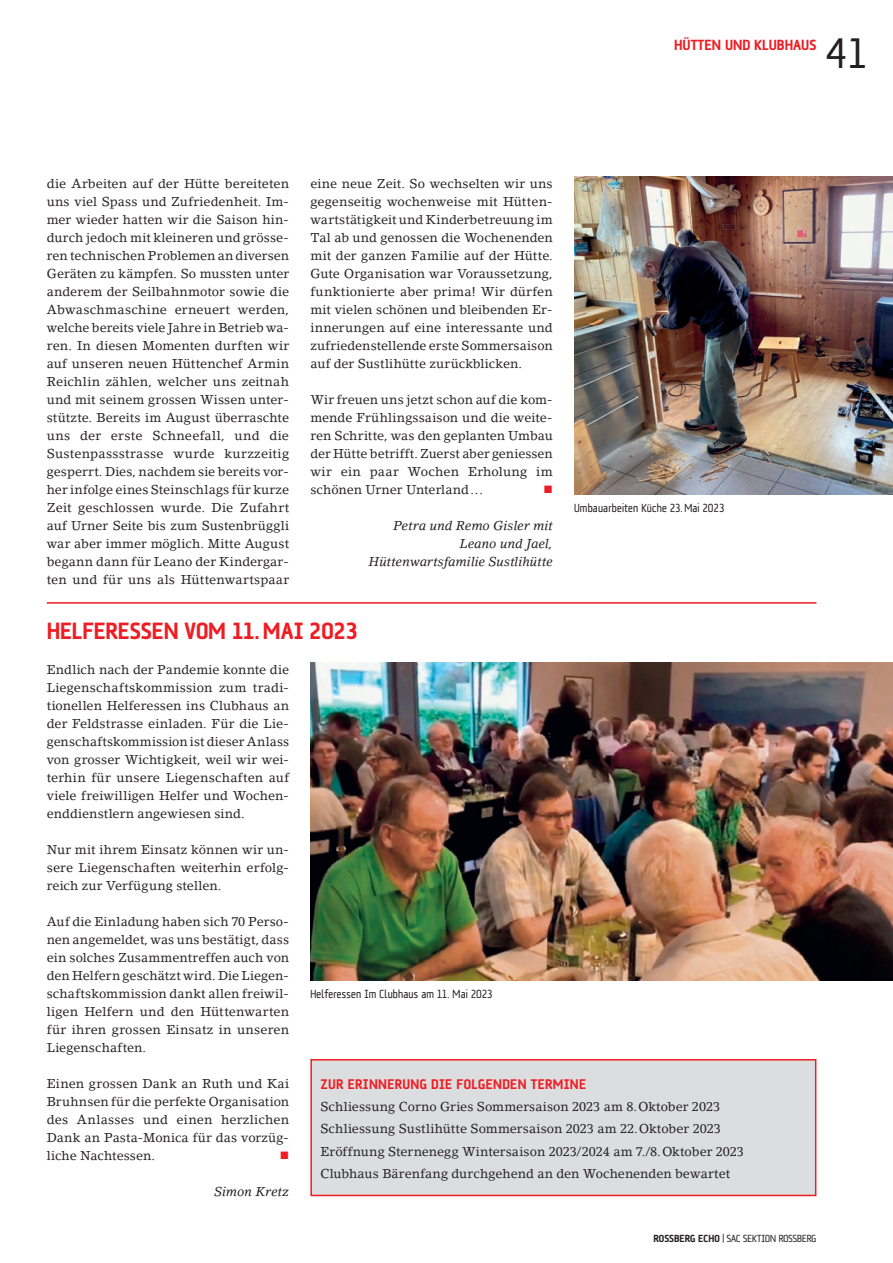
<style>
.page{position:relative;width:893px;height:1263px;background:#fff}
.page>*{position:absolute;margin:0;border:0;box-sizing:border-box;transform-origin:0 0}
.t1{font:43.5px "AF Klampenborg Regular";color:#231f20}
.t2{font:24px "AF Klampenborg Bold";letter-spacing:-.01em;color:#ee1d23}
.t3{font:15px "AF Klampenborg Bold";color:#ee1d23}
.t4{font:14.25px "AF Klampenborg Bold";letter-spacing:.02em;color:#ee1d23}
.t5{font:12.75px/18px "Lino Letter Std";letter-spacing:.005em;color:#231f20;text-align:justify}
.t6{font:italic 12.75px/18px "Lino Letter Std";letter-spacing:.005em;color:#231f20;text-align:right}
.t7{font:12.75px "Wingdings";color:#ee1d23}
.t8{font:12px "AF Klampenborg Regular";letter-spacing:.02em;color:#231f20;scale:.96 1}
.t9{font:10.5px "AF Klampenborg Regular";color:#231f20}
.s1{font-family:"AF Klampenborg Bold"}
</style>
<div class="page">
<img style="left:574px;top:176px;width:319px;height:318px">
<div style="left:311px;top:1060px;width:505px;height:135px;background:#dcdddf"></div>
<div style="left:310px;top:1059px;width:506px;height:137px;border:2px solid #ee1d23"></div>
<hr style="left:47px;top:602px;width:769px;height:2px;background:#ee1d23">
<img style="left:310px;top:662px;width:583px;height:318px">
<p class="t3" style="left:674px;top:37px;width:144px">HÜTTEN UND KLUBHAUS</p>
<h1 class="t1" style="left:825px;top:28px;width:44px">41</h1>
<p class="t5" style="left:47px;top:175px;width:244px">die Arbeiten auf der Hütte bereiteten uns viel Spass und Zufriedenheit. Im&shy;mer wieder hatten wir die Saison hin&shy;durch jedoch mit kleineren und grösse&shy;ren technischen Problemen an diversen Geräten zu kämpfen. So mussten unter anderem der Seilbahnmotor sowie die Abwaschmaschine erneuert werden, welche bereits viele Jahre in Betrieb wa&shy;ren. In diesen Momenten durften wir auf unseren neuen Hüttenchef Armin Reichlin zählen, welcher uns zeitnah und mit seinem grossen Wissen unter&shy;stützte. Bereits im August überraschte uns der erste Schneefall, und die Sustenpassstrasse wurde kurzzeitig gesperrt. Dies, nachdem sie bereits vor&shy;her infolge eines Steinschlags für kurze Zeit geschlossen wurde. Die Zufahrt auf Urner Seite bis zum Sustenbrüggli war aber immer möglich. Mitte August begann dann für Leano der Kindergar&shy;ten und für uns als Hüttenwartspaar</p>
<p class="t5" style="left:310px;top:175px;width:244px">eine neue Zeit. So wechselten wir uns gegenseitig wochenweise mit Hütten&shy;wartstätigkeit und Kinderbetreuung im Tal ab und genossen die Wochenenden mit der ganzen Familie auf der Hütte.<br>Gute Organisation war Voraussetzung, funktionierte aber prima! Wir dürfen mit vielen schönen und bleibenden Er&shy;innerungen auf eine interessante und zufriedenstellende erste Sommersaison auf der Sustlihütte zurückblicken.</p>
<p class="t5" style="left:310px;top:391px;width:244px">Wir freuen uns jetzt schon auf die kom&shy;mende Frühlingssaison und die weite&shy;ren Schritte, was den geplanten Umbau der Hütte betrifft. Zuerst aber geniessen wir ein paar Wochen Erholung im schönen Urner Unterland...</p>
<p class="t7" style="left:543px;top:483px;width:11px">■</p>
<p class="t6" style="left:369px;top:517px;width:185px">Petra und Remo Gisler mit<br>Leano und Jael,<br>Hüttenwartsfamilie Sustlihütte</p>
<p class="t8" style="left:574px;top:501px;width:158px">Umbauarbeiten Küche 23.Mai 2023</p>
<h2 class="t2" style="left:47px;top:617px;width:312px">HELFERESSEN VOM 11.MAI 2023</h2>
<p class="t5" style="left:47px;top:661px;width:244px">Endlich nach der Pandemie konnte die Liegenschaftskommission zum tradi&shy;tionellen Helferessen ins Clubhaus an der Feldstrasse einladen. Für die Lie&shy;genschaftskommission ist dieser Anlass von grosser Wichtigkeit, weil wir wei&shy;terhin für unsere Liegenschaften auf viele freiwilligen Helfer und Wochen&shy;enddienstlern angewiesen sind.</p>
<p class="t5" style="left:47px;top:841px;width:244px">Nur mit ihrem Einsatz können wir un&shy;sere Liegenschaften weiterhin erfolg&shy;reich zur Verfügung stellen.</p>
<p class="t5" style="left:47px;top:913px;width:244px">Auf die Einladung haben sich 70 Perso&shy;nen angemeldet, was uns bestätigt, dass ein solches Zusammentreffen auch von den Helfern geschätzt wird. Die Liegen&shy;schaftskommission dankt allen freiwil&shy;ligen Helfern und den Hüttenwarten für ihren grossen Einsatz in unseren Liegenschaften.</p>
<p class="t5" style="left:47px;top:1075px;width:244px">Einen grossen Dank an Ruth und Kai Bruhnsen für die perfekte Organisation des Anlasses und einen herzlichen Dank an Pasta-Monica für das vorzüg&shy;liche Nachtessen.</p>
<p class="t8" style="left:310px;top:987px;width:191px">Helferessen Im Clubhaus am 11. Mai 2023</p>
<p class="t4" style="left:320px;top:1076px;width:267px">ZUR ERINNERUNG DIE FOLGENDEN TERMINE</p>
<p class="t5" style="left:320px;top:1095px;width:425px;line-height:22.2px;text-align:left">Schliessung Corno Gries Sommersaison 2023 am 8.Oktober 2023<br>Schliessung Sustlihütte Sommersaison 2023 am 22.Oktober 2023<br>Eröffnung Sternenegg Wintersaison 2023/2024 am 7./8.Oktober 2023<br>Clubhaus Bärenfang durchgehend an den Wochenenden bewartet</p>
<p class="t7" style="left:280px;top:1149px;width:11px">■</p>
<p class="t6" style="left:215px;top:1183px;width:76px">Simon Kretz</p>
<p class="t9" style="left:654px;top:1232px;width:164px"><span class="s1">ROSSBERG ECHO</span> | SAC SEKTION ROSSBERG</p>
</div>
